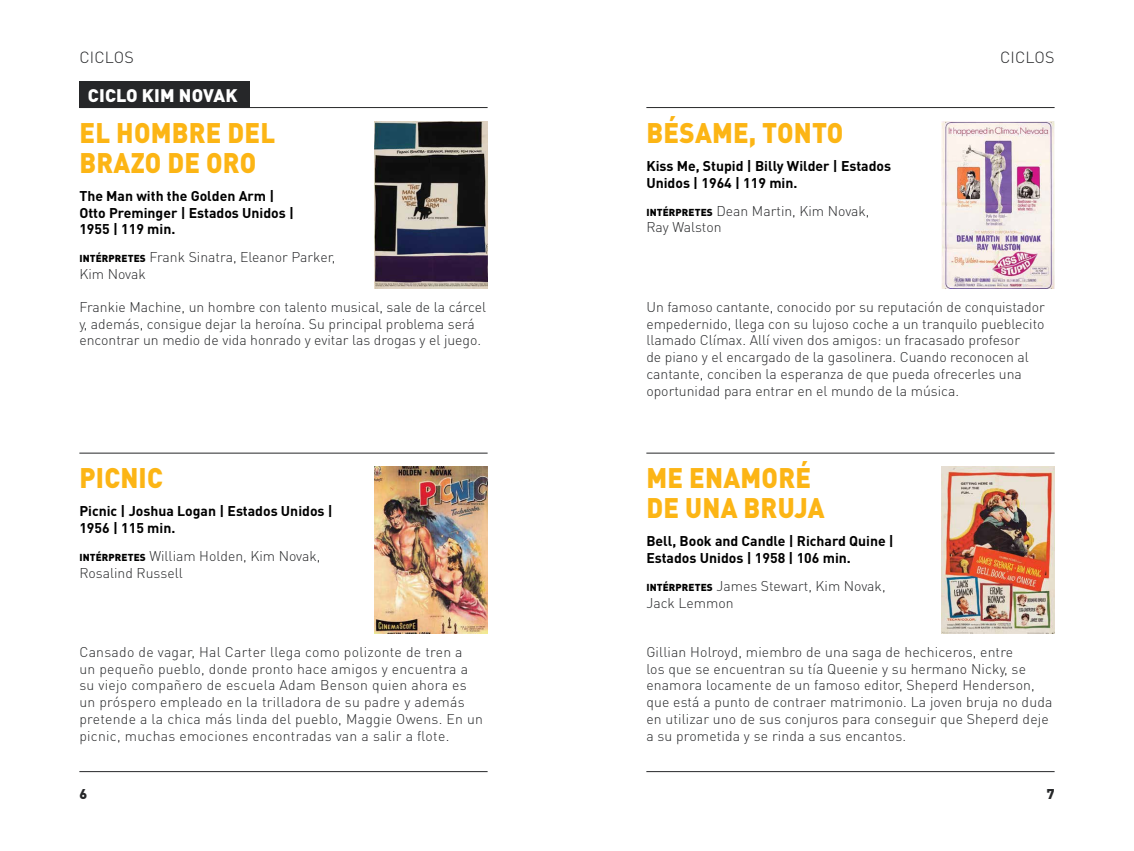
<style>
.page{position:relative;width:1134px;height:851px;background:#fff}
.page>*{position:absolute;margin:0;border:0;box-sizing:border-box;transform-origin:0 0}
.t1{font:900 28px/30px "DIN Pro";letter-spacing:.01em;color:#fcb515;scale:.92 1}
.t2{font:900 18px "DIN Pro";letter-spacing:.01em;color:#fff}
.t3{font:300 16px "DIN Pro";letter-spacing:.01em;color:#262729}
.t4{font:300 14px/16.8px "DIN Pro";color:#262729}
.t5{font:300 14px/16.8px "DIN Pro";letter-spacing:.02em;color:#262729}
.t6{font:700 14px/16.8px "DIN Pro";color:#000}
.t7{font:900 14px "DIN Pro";color:#262729}
.s1{font-weight:900;font-size:10px;color:#000}
</style>
<div class="page">
<hr style="left:646px;top:107px;width:408px;height:1px;background:#262729">
<hr style="left:79px;top:107px;width:409px;height:1px;background:#262729">
<hr style="left:79px;top:452px;width:409px;height:1px;background:#262729">
<hr style="left:646px;top:452px;width:408px;height:1px;background:#262729">
<hr style="left:646px;top:771px;width:408px;height:1px;background:#262729">
<hr style="left:79px;top:771px;width:409px;height:1px;background:#262729">
<img style="left:374px;top:121px;width:114px;height:167px">
<div style="left:79px;top:81px;width:170px;height:27px;background:#262729"></div>
<img style="left:374px;top:466px;width:114px;height:167px">
<img style="left:941px;top:121px;width:113px;height:167px">
<img style="left:941px;top:466px;width:113px;height:167px">
<p class="t3" style="left:79px;top:47px;width:56px">ciclos</p>
<p class="t3" style="left:1000px;top:47px;width:56px">ciclos</p>
<p class="t2" style="left:88px;top:83px;width:11px">CICLO</p>
<p class="t2" style="left:142px;top:83px;width:97px">KIM NOVAK</p>
<h1 class="t1" style="left:79px;top:116px;width:214px">EL HOMBRE DEL<br>BRAZO DE ORO</h1>
<p class="t6" style="left:79px;top:187px;width:216px">The Man with the Golden Arm |<br>Otto Preminger | Estados Unidos |<br>1955 | 119 min.</p>
<p class="t4" style="left:79px;top:248px;width:258px"><span class="s1">INTÉRPRETES</span> Frank Sinatra, Eleanor Parker,<br>Kim Novak</p>
<p class="t4" style="left:79px;top:297px;width:408px">Frankie Machine, un hombre con talento musical, sale de la cárcel y, además, consigue dejar la heroína. Su principal problema será encontrar un medio de vida honrado y evitar las drogas y el juego.</p>
<h1 class="t1" style="left:79px;top:461px;width:92px">PICNIC</h1>
<p class="t6" style="left:79px;top:501px;width:255px">Picnic | Joshua Logan | Estados Unidos |<br>1956 | 115 min.</p>
<p class="t4" style="left:79px;top:546px;width:243px"><span class="s1">INTÉRPRETES</span> William Holden, Kim Novak,<br>Rosalind Russell</p>
<p class="t5" style="left:79px;top:642px;width:405px">Cansado de vagar, Hal Carter llega como polizonte de tren a<br>un pequeño pueblo, donde pronto hace amigos y encuentra a su viejo compañero de escuela Adam Benson quien ahora es un próspero empleado en la trilladora de su padre y además pretende a la chica más linda del pueblo, Maggie Owens. En un picnic, muchas emociones encontradas van a salir a flote.</p>
<h1 class="t1" style="left:646px;top:116px;width:216px">BÉSAME, TONTO</h1>
<p class="t6" style="left:646px;top:157px;width:246px">Kiss Me, Stupid | Billy Wilder | Estados<br>Unidos | 1964 | 119 min.</p>
<p class="t4" style="left:646px;top:201px;width:225px"><span class="s1">INTÉRPRETES</span> Dean Martin, Kim Novak,<br>Ray Walston</p>
<p class="t4" style="left:646px;top:297px;width:400px">Un famoso cantante, conocido por su reputación de conquistador empedernido, llega con su lujoso coche a un tranquilo pueblecito llamado Clímax. Allí viven dos amigos: un fracasado profesor<br>de piano y el encargado de la gasolinera. Cuando reconocen al cantante, conciben la esperanza de que pueda ofrecerles una oportunidad para entrar en el mundo de la música.</p>
<h1 class="t1" style="left:646px;top:461px;width:195px">ME ENAMORÉ<br>DE UNA BRUJA</h1>
<p class="t6" style="left:646px;top:531px;width:249px">Bell, Book and Candle | Richard Quine |<br>Estados Unidos | 1958 | 106 min.</p>
<p class="t4" style="left:646px;top:576px;width:241px"><span class="s1">INTÉRPRETES</span> James Stewart, Kim Novak,<br>Jack Lemmon</p>
<p class="t4" style="left:646px;top:642px;width:407px">Gillian Holroyd, miembro de una saga de hechiceros, entre<br>los que se encuentran su tía Queenie y su hermano Nicky, se enamora locamente de un famoso editor, Sheperd Henderson, que está a punto de contraer matrimonio. La joven bruja no duda en utilizar uno de sus conjuros para conseguir que Sheperd deje a su prometida y se rinda a sus encantos.</p>
<p class="t7" style="left:79px;top:783px;width:9px">6</p>
<p class="t7" style="left:1047px;top:783px;width:9px">7</p>
</div>
